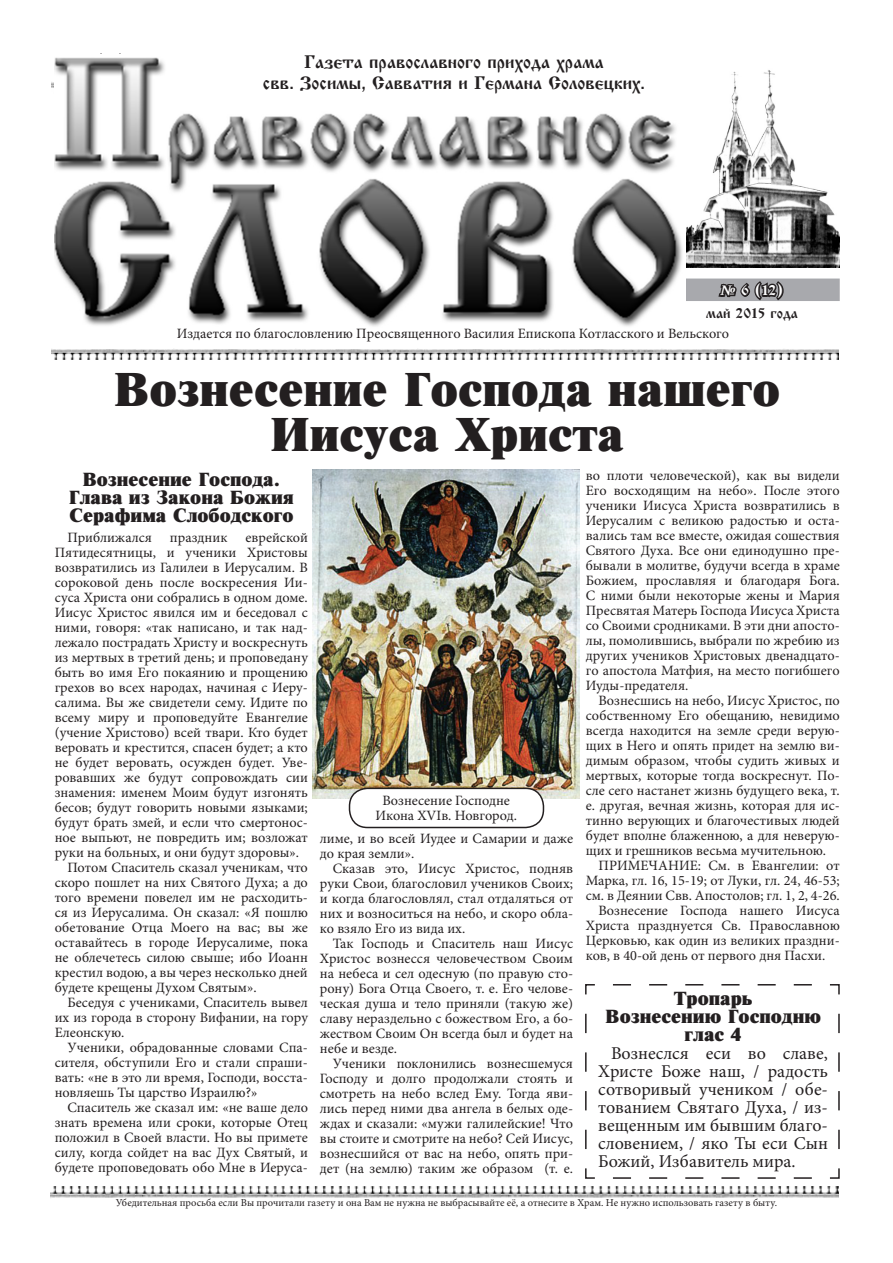
<style>
.page{position:relative;width:893px;height:1263px;background:#fff}
.page>*{position:absolute;margin:0;border:0;box-sizing:border-box;transform-origin:0 0}
.Заголовок_1{font:45px "Newton XC";color:#231f20}
.t1{font:18px/18px "Minion Pro";color:#231f20;text-align:justify}
.Заголовок_3{font:18px/18px "Newton XC";color:#231f20}
.t2{font:18px "Izhitsa";color:#231f20}
.t3{font:18px "Izhitsa";color:#231f20;scale:1.1 1}
.t4{font:14.25px/15px "Minion Pro";color:#231f20;text-align:justify}
.t5{font:14.25px "Izhitsa";color:#231f20}
.t6{font:14.25px "Izhitsa";color:#fff}
.t7{font:10.5px "Minion Pro";color:#231f20}
.s1{font-family:"Baltica";font-weight:700;font-style:italic}
</style>
<div class="page">
<img style="left:50px;top:1187px;width:788px;height:11px">
<img style="left:313px;top:470px;width:266px;height:329px">
<svg style="left:585px;top:984px;width:255px;height:195px"></svg>
<div style="left:685px;top:279px;width:155px;height:22px;background:#a8a9ad"></div>
<svg style="left:718px;top:281px;width:66px;height:20px"></svg>
<img style="left:51px;top:349px;width:788px;height:11px">
<img style="left:54px;top:57px;width:629px;height:270px">
<img style="left:687px;top:70px;width:153px;height:197px">
<div style="left:349px;top:788px;width:194px;height:39px;background:#fff;border-radius:18px"></div>
<div style="left:349px;top:788px;width:195px;height:40px;border:2px solid #231f20;border-radius:18px"></div>
<p class="t2" style="left:304px;top:52px;width:301px">Газета православного прихода храма</p>
<p class="t2" style="left:263px;top:73px;width:384px">свв. Зосимы, Савватия и Германа Соловецких.</p>
<p class="t3" style="left:442px;top:52px;width:9px">1</p>
<p class="t6" style="left:720px;top:282px;width:66px"><span class="s1">№</span> 6 (12)</p>
<p class="t5" style="left:706px;top:305px;width:93px">май 2015 года</p>
<p class="t4" style="left:177px;top:325px;width:554px">Издается по благословлению Преосвященного Василия Епископа Котласского и Вельского</p>
<p class="Заголовок_1" style="left:114px;top:363px;width:668px">Вознесение Господа нашего</p>
<p class="Заголовок_1" style="left:270px;top:408px;width:356px">Иисуса Христа</p>
<p class="Заголовок_3" style="left:82px;top:470px;width:199px">Вознесение Господа.</p>
<p class="Заголовок_3" style="left:69px;top:488px;width:226px">Глава из Закона Божия<br>Серафима Слободского</p>
<p class="t4" style="left:586px;top:468px;width:255px">во плоти человеческой), как вы видели Его восходящим на небо». После этого ученики Иисуса Христа возвратились в Иерусалим с великою радостью и оста&shy;вались там все вместе, ожидая сошествия Святого Духа. Все они единодушно пре&shy;бывали в молитве, будучи всегда в храме Божием, прославляя и благодаря Бога.<br>С ними были некоторые жены и Мария Пресвятая Матерь Господа Иисуса Христа со Своими сродниками. В эти дни апосто&shy;лы, помолившись, выбрали по жребию из других учеников Христовых двенадцато&shy;го апостола Матфия, на место погибшего Иуды-предателя.</p>
<p class="t4" style="left:586px;top:693px;width:255px;text-indent:13px">Вознесшись на небо, Иисус Христос, по собственному Его обещанию, невидимо всегда находится на земле среди верую&shy;щих в Него и опять придет на землю ви&shy;димым образом, чтобы судить живых и мертвых, которые тогда воскреснут. По&shy;сле сего настанет жизнь будущего века, т. е. другая, вечная жизнь, которая для ис&shy;тинно верующих и благочестивых людей будет вполне блаженною, а для неверую&shy;щих и грешников весьма мучительною.</p>
<p class="t4" style="left:586px;top:858px;width:255px;text-indent:13px">ПРИМЕЧАНИЕ: См. в Евангелии: от Марка, гл. 16, 15-19; от Луки, гл. 24, 46-53; см. в Деянии Свв. Апостолов; гл. 1, 2, 4-26.</p>
<p class="t4" style="left:586px;top:903px;width:255px;text-indent:13px">Вознесение Господа нашего Иисуса Христа празднуется Св. Православною Церковью, как один из великих праздни&shy;ков, в 40-ой день от первого дня Пасхи.</p>
<p class="t4" style="left:68px;top:530px;width:86px">Приближался</p>
<p class="t4" style="left:170px;top:530px;width:59px">праздник</p>
<p class="t4" style="left:55px;top:530px;width:255px;text-indent:191px">еврейской Пятидесятницы, и ученики Христовы возвратились из Галилеи в Иерусалим. В сороковой день после воскресения Ии&shy;суса Христа они собрались в одном доме.<br>Иисус Христос явился им и беседовал с ними, говоря: «так написано, и так над&shy;лежало пострадать Христу и воскреснуть из мертвых в третий день; и проповедану быть во имя Его покаянию и прощению грехов во всех народах, начиная с Иеру&shy;салима. Вы же свидетели сему. Идите по всему миру и проповедуйте Евангелие (учение Христово) всей твари. Кто будет веровать и крестится, спасен будет; а кто не будет веровать, осужден будет. Уве&shy;ровавших же будут сопровождать сии знамения: именем Моим будут изгонять бесов; будут говорить новыми языками; будут брать змей, и если что смертонос&shy;ное выпьют, не повредить им; возложат руки на больных, и они будут здоровы».</p>
<p class="t4" style="left:55px;top:860px;width:255px;text-indent:13px">Потом Спаситель сказал ученикам, что скоро пошлет на них Святого Духа; а до того времени повелел им не расходить&shy;ся из Иерусалима. Он сказал: «Я пошлю обетование Отца Моего на вас; вы же оставайтесь в городе Иерусалиме, пока не облечетесь силою свыше; ибо Иоанн крестил водою, а вы через несколько дней будете крещены Духом Святым».</p>
<p class="t4" style="left:55px;top:995px;width:255px;text-indent:13px">Беседуя с учениками, Спаситель вывел их из города в сторону Вифании, на гору Елеонскую.</p>
<p class="t4" style="left:55px;top:1040px;width:255px;text-indent:13px">Ученики, обрадованные словами Спа&shy;сителя, обступили Его и стали спраши&shy;вать: «не в это ли время, Господи, восста&shy;новляешь Ты царство Израилю?»</p>
<p class="t4" style="left:55px;top:1100px;width:255px;text-indent:13px">Спаситель же сказал им: «не ваше дело знать времена или сроки, которые Отец положил в Своей власти. Но вы примете силу, когда сойдет на вас Дух Святый, и будете проповедовать обо Мне в Иеруса-</p>
<p class="t4" style="left:383px;top:793px;width:129px">Вознесение Господне</p>
<p class="t4" style="left:375px;top:808px;width:143px">Икона XVIв. Новгород.</p>
<p class="t4" style="left:320px;top:830px;width:255px">лиме, и во всей Иудее и Самарии и даже до края земли».</p>
<p class="t4" style="left:320px;top:860px;width:255px;text-indent:13px">Сказав это, Иисус Христос, подняв руки Свои, благословил учеников Своих; и когда благословлял, стал отдаляться от них и возноситься на небо, и скоро обла&shy;ко взяло Его из вида их.</p>
<p class="t4" style="left:320px;top:935px;width:255px;text-indent:13px">Так Господь и Спаситель наш Иисус Христос вознесся человечеством Своим на небеса и сел одесную (по правую сто&shy;рону) Бога Отца Своего, т. е. Его челове&shy;ческая душа и тело приняли (такую же) славу нераздельно с божеством Его, а бо&shy;жеством Своим Он всегда был и будет на небе и везде.</p>
<p class="t4" style="left:320px;top:1055px;width:255px;text-indent:13px">Ученики поклонились вознесшемуся Господу и долго продолжали стоять и смотреть на небо вслед Ему. Тогда яви&shy;лись перед ними два ангела в белых оде&shy;ждах и сказали: «мужи галилейские! Что вы стоите и смотрите на небо? Сей Иисус, вознесшийся от вас на небо, опять при&shy;дет (на землю) таким же образом (т. е.</p>
<p class="Заголовок_3" style="left:674px;top:989px;width:80px">Тропарь</p>
<p class="Заголовок_3" style="left:605px;top:1007px;width:217px">Вознесению Господню</p>
<p class="Заголовок_3" style="left:685px;top:1025px;width:59px">глас 4</p>
<p class="t1" style="left:598px;top:1044px;width:231px;text-indent:13px">Вознеслся еси во славе, Христе Боже наш, / радость сотворивый учеником / обе&shy;тованием Святаго Духа, / из&shy;вещенным им бывшим благо&shy;словением, / яко Ты еси Сын Божий, Избавитель мира.</p>
<p class="t7" style="left:116px;top:1196px;width:663px">Убедительная просьба если Вы прочитали газету и она Вам не нужна не выбрасывайте её, а отнесите в Храм. Не нужно использовать газету в быту.</p>
</div>
